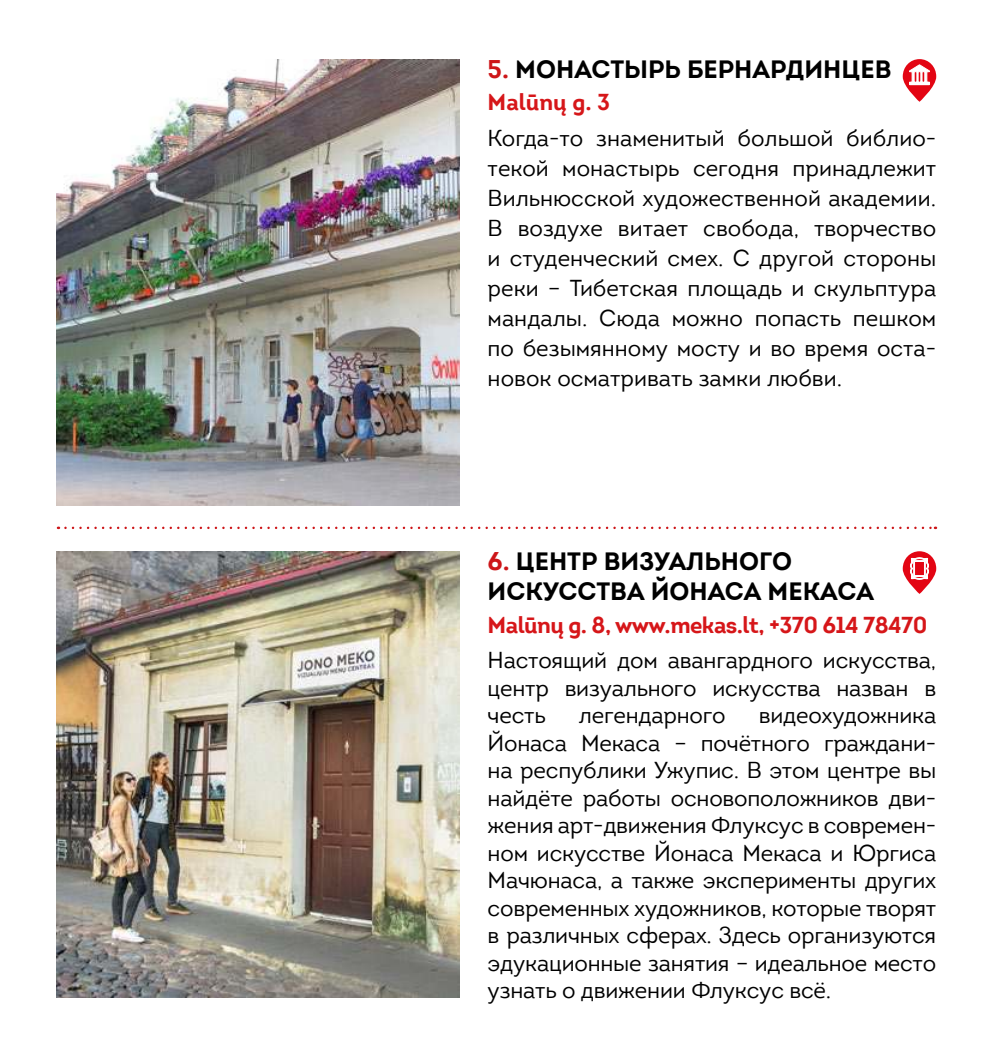
<style>
.page{position:relative;width:993px;height:1056px;background:#fff}
.page>*{position:absolute;margin:0;border:0;box-sizing:border-box;transform-origin:0 0}
.t1{font:700 25px/30px "Intro";color:#000}
.t2{font:22.5px/27.5px "Intro";letter-spacing:-.01em;color:#000;text-align:justify}
.t3{font:700 22.5px "Intro";letter-spacing:-.025em;color:#d61619}
.s1{color:#cd1619}
</style>
<div class="page">
<img style="left:57px;top:59px;width:402px;height:447px">
<svg style="left:65px;top:527px;width:870px;height:2px"></svg>
<svg style="left:902px;top:59px;width:33px;height:43px"></svg>
<svg style="left:902px;top:551px;width:33px;height:43px"></svg>
<img style="left:57px;top:551px;width:402px;height:447px">
<p class="t1" style="left:487px;top:54px;width:405px"><span class="s1">5.</span> МОНАСТЫРЬ БЕРНАРДИНЦЕВ</p>
<p class="t3" style="left:487px;top:88px;width:124px">Malūnų g. 3</p>
<p class="t2" style="left:487px;top:123px;width:450px;line-height:30px">Когда-то знаменитый большой библио&shy;текой монастырь сегодня принадлежит Вильнюсской художественной академии.<br>В воздухе витает свобода, творчество и студенческий смех. С другой стороны реки – Тибетская площадь и скульптура мандалы. Сюда можно попасть пешком по безымянному мосту и во время оста&shy;новок осматривать замки любви.</p>
<p class="t1" style="left:487px;top:546px;width:387px"><span class="s1">6.</span> ЦЕНТР ВИЗУАЛЬНОГО<br>ИСКУССТВА ЙОНАСА МЕКАСА</p>
<p class="t3" style="left:487px;top:610px;width:441px">Malūnų g. 8, www.mekas.lt, +370 614 78470</p>
<p class="t2" style="left:487px;top:647px;width:450px">Настоящий дом авангардного искусства, центр визуального искусства назван в честь</p>
<p class="t2" style="left:578px;top:702px;width:148px">легендарного</p>
<p class="t2" style="left:487px;top:702px;width:450px;text-indent:271px">видеохудожника Йонаса Мекаса – почётного граждани&shy;на республики Ужупис. В этом центре вы найдёте работы основоположников дви&shy;жения арт-движения Флуксус в современ&shy;ном искусстве Йонаса Мекаса и Юргиса Мачюнаса, а также эксперименты других современных художников, которые творят в различных сферах. Здесь организуются эдукационные занятия – идеальное место узнать о движении Флуксус всё.</p>
</div>
